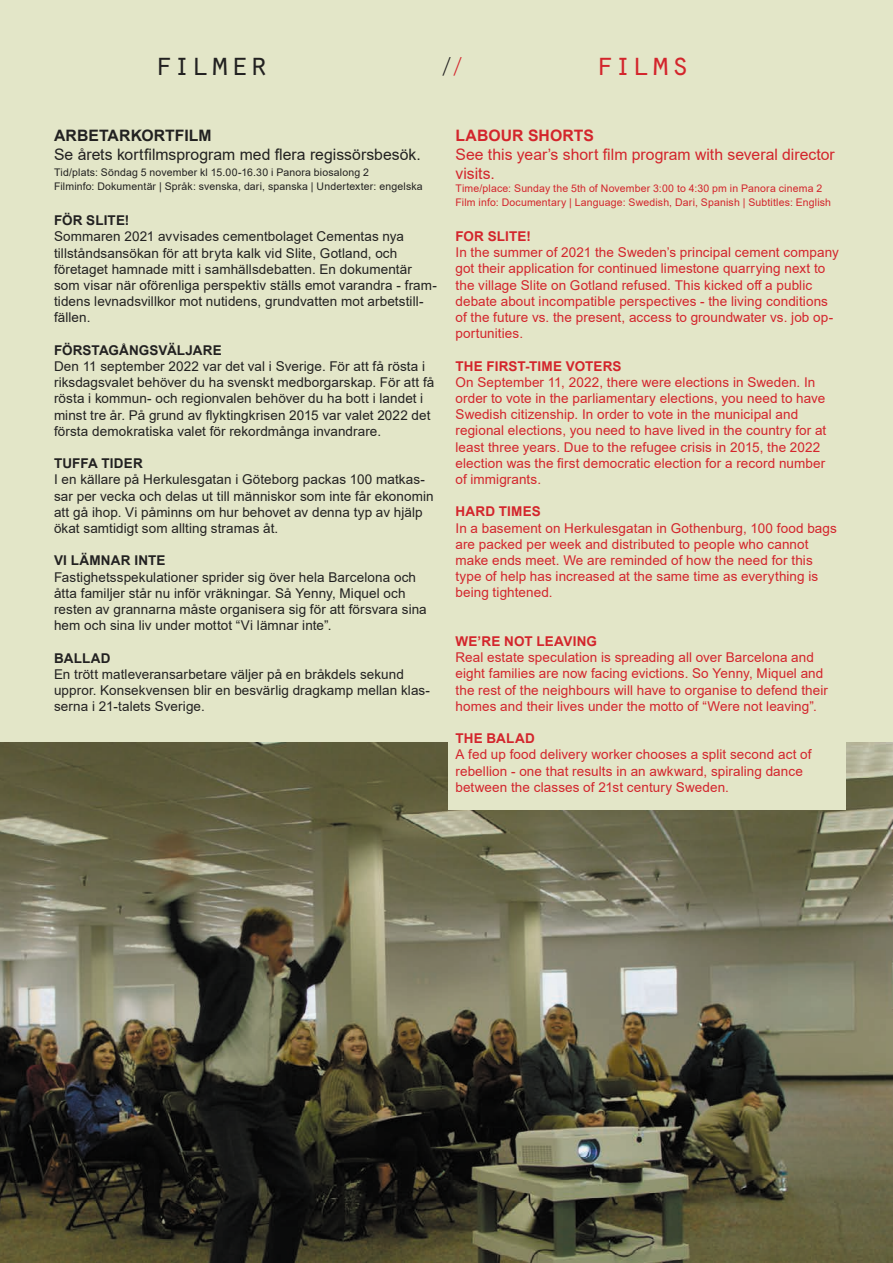
<style>
.page{position:relative;width:893px;height:1263px;background:#e3e6c8}
.page>*{position:absolute;margin:0;border:0;box-sizing:border-box;transform-origin:0 0}
.t1{font:33px "Orator Std";letter-spacing:-.025em;color:#222121}
.t2{font:33px "Orator Std";letter-spacing:-.02em;color:#d3252c}
.t3{font:24px "Orator Std";color:#222121}
.t4{font:15.75px/18.9px "Arial";color:#d3252c}
.t5{font:15.75px "Arial";color:#222121}
.t6{font:700 15.75px "Arial";letter-spacing:.005em;color:#222121}
.t7{font:700 15.75px "Arial";letter-spacing:.005em;color:#d3252c}
.t8{font:13.5px/16.2px "Arial";letter-spacing:.005em;color:#d3252c}
.t9{font:13.5px/16.2px "Arial";letter-spacing:.005em;color:#222121}
.t10{font:700 13.5px "Arial";letter-spacing:.01em;color:#d3252c}
.t11{font:700 13.5px "Arial";letter-spacing:.01em;color:#222121}
.t12{font:10.5px "Arial";letter-spacing:.015em;color:#d3252c}
.t13{font:10.5px "Arial";letter-spacing:.015em;color:#222121}
.s1{color:#d3252c}
</style>
<div class="page">
<img style="left:0;top:742px;width:893px;height:521px">
<div style="left:448px;top:665px;width:398px;height:145px;background:#e3e6c8"></div>
<p class="t1" style="left:154px;top:41px;width:116px">filmer</p>
<p class="t3" style="left:440px;top:50px;width:27px">/<span class="s1">/</span></p>
<p class="t2" style="left:594px;top:41px;width:97px">films</p>
<p class="t6" style="left:54px;top:124px;width:159px">ARBETARKORTFILM</p>
<p class="t5" style="left:54px;top:144px;width:368px">Se årets kortfilmsprogram med flera regissörsbesök.</p>
<p class="t13" style="left:54px;top:166px;width:317px">Tid/plats: Söndag 5 november kl 15.00-16.30 i Panora biosalong 2</p>
<p class="t13" style="left:54px;top:179px;width:370px">Filminfo: Dokumentär | Språk: svenska, dari, spanska | Undertexter: engelska</p>
<p class="t11" style="left:54px;top:211px;width:77px">FÖR SLITE!</p>
<p class="t9" style="left:54px;top:228px;width:384px">Sommaren 2021 avvisades cementbolaget Cementas nya tillståndsansökan för att bryta kalk vid Slite, Gotland, och företaget hamnade mitt i samhällsdebatten. En dokumentär som visar när oförenliga perspektiv ställs emot varandra - fram&shy;tidens levnadsvillkor mot nutidens, grundvatten mot arbetstill&shy;fällen.</p>
<p class="t11" style="left:54px;top:340px;width:169px">FÖRSTAGÅNGSVÄLJARE</p>
<p class="t9" style="left:54px;top:358px;width:382px">Den 11 september 2022 var det val i Sverige. För att få rösta i riksdagsvalet behöver du ha svenskt medborgarskap. För att få rösta i kommun- och regionvalen behöver du ha bott i landet i minst tre år. På grund av flyktingkrisen 2015 var valet 2022 det första demokratiska valet för rekordmånga invandrare.</p>
<p class="t11" style="left:54px;top:454px;width:90px">TUFFA TIDER</p>
<p class="t9" style="left:54px;top:471px;width:381px">I en källare på Herkulesgatan i Göteborg packas 100 matkas&shy;sar per vecka och delas ut till människor som inte får ekonomin att gå ihop. Vi påminns om hur behovet av denna typ av hjälp ökat samtidigt som allting stramas åt.</p>
<p class="t11" style="left:54px;top:551px;width:113px">VI LÄMNAR INTE</p>
<p class="t9" style="left:54px;top:569px;width:374px">Fastighetsspekulationer sprider sig över hela Barcelona och åtta familjer står nu inför vräkningar. Så Yenny, Miquel och resten av grannarna måste organisera sig för att försvara sina hem och sina liv under mottot “Vi lämnar inte”.</p>
<p class="t11" style="left:54px;top:648px;width:58px">BALLAD</p>
<p class="t9" style="left:54px;top:666px;width:378px">En trött matleveransarbetare väljer på en bråkdels sekund uppror. Konsekvensen blir en besvärlig dragkamp mellan klas&shy;serna i 21-talets Sverige.</p>
<p class="t7" style="left:455px;top:124px;width:140px">LABOUR SHORTS</p>
<p class="t4" style="left:455px;top:145px;width:381px">See this year’s short film program with several director visits.</p>
<p class="t12" style="left:455px;top:181px;width:368px">Time/place: Sunday the 5th of November 3:00 to 4:30 pm in Panora cinema 2</p>
<p class="t12" style="left:455px;top:195px;width:377px">Film info: Documentary | Language: Swedish, Dari, Spanish | Subtitles: English</p>
<p class="t10" style="left:455px;top:227px;width:77px">FOR SLITE!</p>
<p class="t8" style="left:455px;top:244px;width:385px">In the summer of 2021 the Sweden’s principal cement company got their application for continued limestone quarrying next to the village Slite on Gotland refused. This kicked off a public debate about incompatible perspectives - the living conditions of the future vs. the present, access to groundwater vs. job op&shy;portunities.</p>
<p class="t10" style="left:455px;top:356px;width:167px">THE FIRST-TIME VOTERS</p>
<p class="t8" style="left:455px;top:374px;width:372px">On September 11, 2022, there were elections in Sweden. In order to vote in the parliamentary elections, you need to have Swedish citizenship. In order to vote in the municipal and regional elections, you need to have lived in the country for at least three years. Due to the refugee crisis in 2015, the 2022 election was the first democratic election for a record number of immigrants.</p>
<p class="t10" style="left:455px;top:502px;width:87px">HARD TIMES</p>
<p class="t8" style="left:455px;top:520px;width:383px">In a basement on Herkulesgatan in Gothenburg, 100 food bags are packed per week and distributed to people who cannot make ends meet. We are reminded of how the need for this type of help has increased at the same time as everything is being tightened.</p>
<p class="t10" style="left:455px;top:632px;width:143px">WE’RE NOT LEAVING</p>
<p class="t8" style="left:455px;top:649px;width:374px">Real estate speculation is spreading all over Barcelona and eight families are now facing evictions. So Yenny, Miquel and the rest of the neighbours will have to organise to defend their homes and their lives under the motto of “Were not leaving”.</p>
<p class="t10" style="left:455px;top:729px;width:81px">THE BALAD</p>
<p class="t8" style="left:455px;top:746px;width:357px">A fed up food delivery worker chooses a split second act of rebellion - one that results in an awkward, spiraling dance between the classes of 21st century Sweden.</p>
</div>
